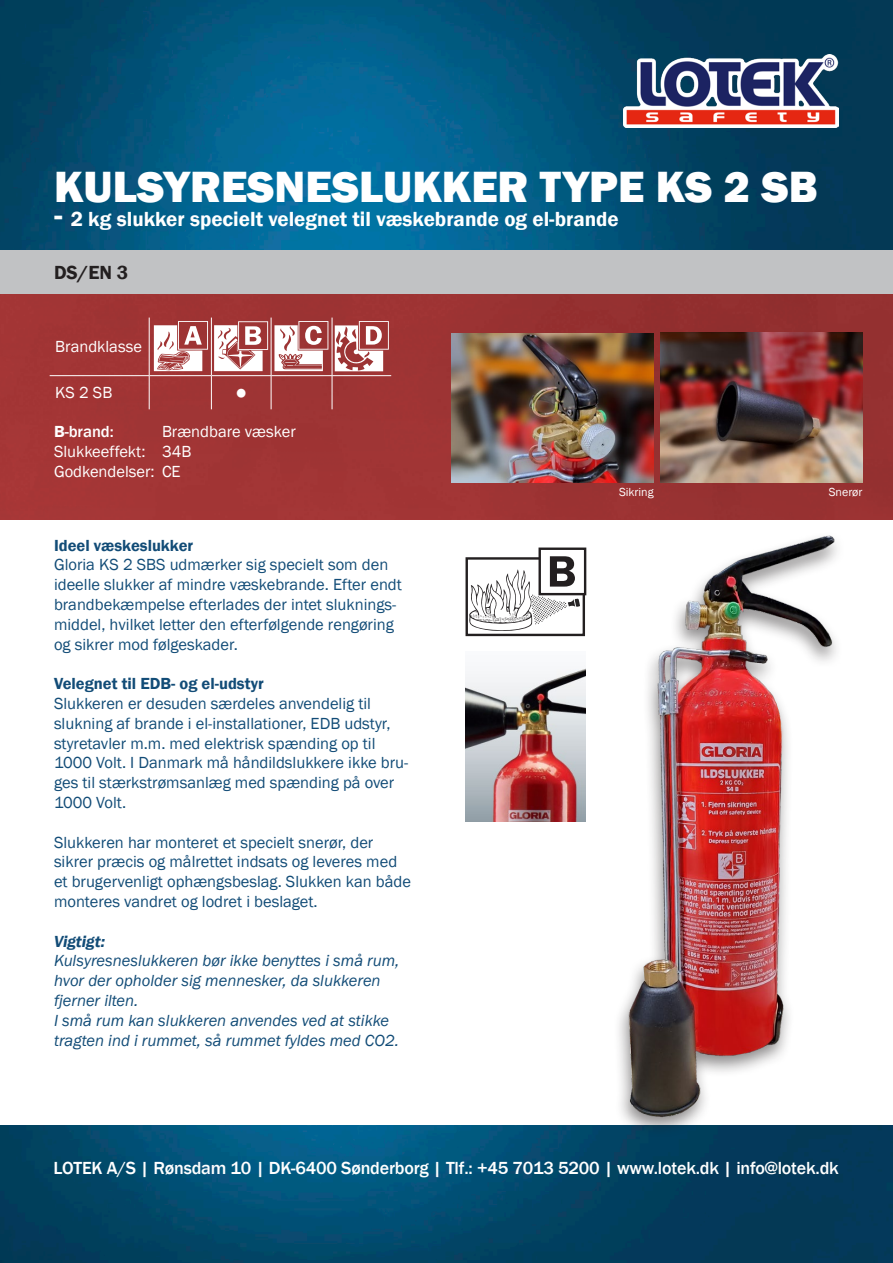
<style>
.page{position:relative;width:893px;height:1263px;background:#fff}
.page>*{position:absolute;margin:0;border:0;box-sizing:border-box;transform-origin:0 0}
.t1{font:800 45px "Franklin Gothic";color:#fff}
.t2{font:500 31.5px "Franklin Gothic";color:#fff}
.t3{font:600 21px "Franklin Gothic";color:#fff}
.t4{font:600 19.5px "Franklin Gothic";color:#231f20}
.t5{font:500 18px "Franklin Gothic";letter-spacing:-.01em;color:#fff}
.t6{font:16.5px/19.8px "Franklin Gothic";color:#124c77}
.t7{font:italic 16.5px/19.8px "Franklin Gothic";color:#124c77}
.t8{font:16.5px "Franklin Gothic";color:#fff}
.t9{font:600 16.5px "Franklin Gothic";color:#124c77}
.t10{font:500 16.5px "Franklin Gothic";color:#fff}
.t11{font:italic 600 16.5px "Franklin Gothic";color:#124c77}
.t12{font:12px "Franklin Gothic";color:#fff}
.s1{font-size:33px}
.s2{font-weight:600}
</style>
<div class="page">
<img style="left:0;top:0;width:893px;height:1263px">
<div style="left:0;top:285px;width:893px;height:840px;background:#fff"></div>
<div style="left:0;top:251px;width:893px;height:44px;background:#c1c2c4"></div>
<img style="left:0;top:295px;width:893px;height:225px">
<hr style="left:149px;top:318px;width:1px;height:57px;background:#fff">
<hr style="left:211px;top:318px;width:1px;height:57px;background:#fff">
<hr style="left:271px;top:318px;width:1px;height:57px;background:#fff">
<hr style="left:332px;top:318px;width:1px;height:57px;background:#fff">
<hr style="left:50px;top:375px;width:99px;height:1px;background:#fff">
<hr style="left:149px;top:375px;width:62px;height:1px;background:#fff">
<hr style="left:149px;top:376px;width:1px;height:33px;background:#fff">
<hr style="left:211px;top:375px;width:60px;height:1px;background:#fff">
<hr style="left:211px;top:376px;width:1px;height:33px;background:#fff">
<hr style="left:271px;top:375px;width:61px;height:1px;background:#fff">
<hr style="left:271px;top:376px;width:1px;height:33px;background:#fff">
<hr style="left:332px;top:375px;width:59px;height:1px;background:#fff">
<hr style="left:332px;top:376px;width:1px;height:33px;background:#fff">
<svg style="left:274px;top:321px;width:54px;height:50px"></svg>
<svg style="left:335px;top:321px;width:54px;height:50px"></svg>
<svg style="left:154px;top:321px;width:54px;height:50px"></svg>
<svg style="left:214px;top:321px;width:54px;height:50px"></svg>
<img style="left:623px;top:54px;width:216px;height:73px">
<div style="left:465px;top:557px;width:120px;height:79px;border:2px solid #231f20"></div>
<div style="left:538px;top:547px;width:48px;height:48px;background:#fff;border:2px solid #231f20"></div>
<svg style="left:469px;top:556px;width:108px;height:75px"></svg>
<img style="left:661px;top:332px;width:202px;height:150px">
<img style="left:452px;top:333px;width:202px;height:150px">
<div style="left:613px;top:531px;width:232px;height:607px;background:#04395b"></div>
<img style="left:577px;top:492px;width:279px;height:633px">
<img style="left:466px;top:651px;width:119px;height:170px">
<p class="t1" style="left:54px;top:158px;width:765px">KULSYRESNESLUKKER TYPE KS 2 SB</p>
<p class="t3" style="left:54px;top:206px;width:566px"><span class="s1">-</span> 2 kg slukker specielt velegnet til væskebrande og el-brande</p>
<p class="t4" style="left:54px;top:261px;width:76px">DS/EN 3</p>
<p class="t8" style="left:55px;top:336px;width:88px">Brandklasse</p>
<p class="t8" style="left:55px;top:383px;width:59px">KS 2 SB</p>
<p class="t2" style="left:231px;top:374px;width:23px">•</p>
<p class="t10" style="left:54px;top:421px;width:61px"><span class="s2">B</span>-brand:</p>
<p class="t8" style="left:162px;top:421px;width:135px">Brændbare væsker</p>
<p class="t8" style="left:54px;top:441px;width:139px">Slukkeeffekt: 34B</p>
<p class="t8" style="left:54px;top:461px;width:128px">Godkendelser: CE</p>
<p class="t9" style="left:54px;top:535px;width:141px">Ideel væskeslukker</p>
<p class="t6" style="left:54px;top:555px;width:349px">Gloria KS 2 SBS udmærker sig specielt som den ideelle slukker af mindre væskebrande. Efter endt brandbekæmpelse efterlades der intet sluknings&shy;middel, hvilket letter den efterfølgende rengøring og sikrer mod følgeskader.</p>
<p class="t9" style="left:54px;top:673px;width:211px">Velegnet til EDB- og el-udstyr</p>
<p class="t6" style="left:54px;top:694px;width:356px">Slukkeren er desuden særdeles anvendelig til slukning af brande i el-installationer, EDB udstyr, styretavler m.m. med elektrisk spænding op til 1000 Volt. I Danmark må håndildslukkere ikke bru&shy;ges til stærkstrømsanlæg med spænding på over 1000 Volt.</p>
<p class="t6" style="left:54px;top:833px;width:358px">Slukkeren har monteret et specielt snerør, der sikrer præcis og målrettet indsats og leveres med et brugervenligt ophængsbeslag. Slukken kan både monteres vandret og lodret i beslaget.</p>
<p class="t11" style="left:54px;top:930px;width:52px">Vigtigt:</p>
<p class="t7" style="left:54px;top:951px;width:347px">Kulsyresneslukkeren bør ikke benyttes i små rum, hvor der opholder sig mennesker, da slukkeren fjerner ilten.</p>
<p class="t7" style="left:54px;top:1011px;width:346px">I små rum kan slukkeren anvendes ved at stikke tragten ind i rummet, så rummet fyldes med CO2.</p>
<p class="t12" style="left:619px;top:484px;width:36px">Sikring</p>
<p class="t12" style="left:829px;top:484px;width:35px">Snerør</p>
<p class="t5" style="left:53px;top:1156px;width:787px">LOTEK A/S | Rønsdam 10 | DK-6400 Sønderborg | Tlf.: +45 7013 5200 | www.lotek.dk | info@lotek.dk</p>
</div>
